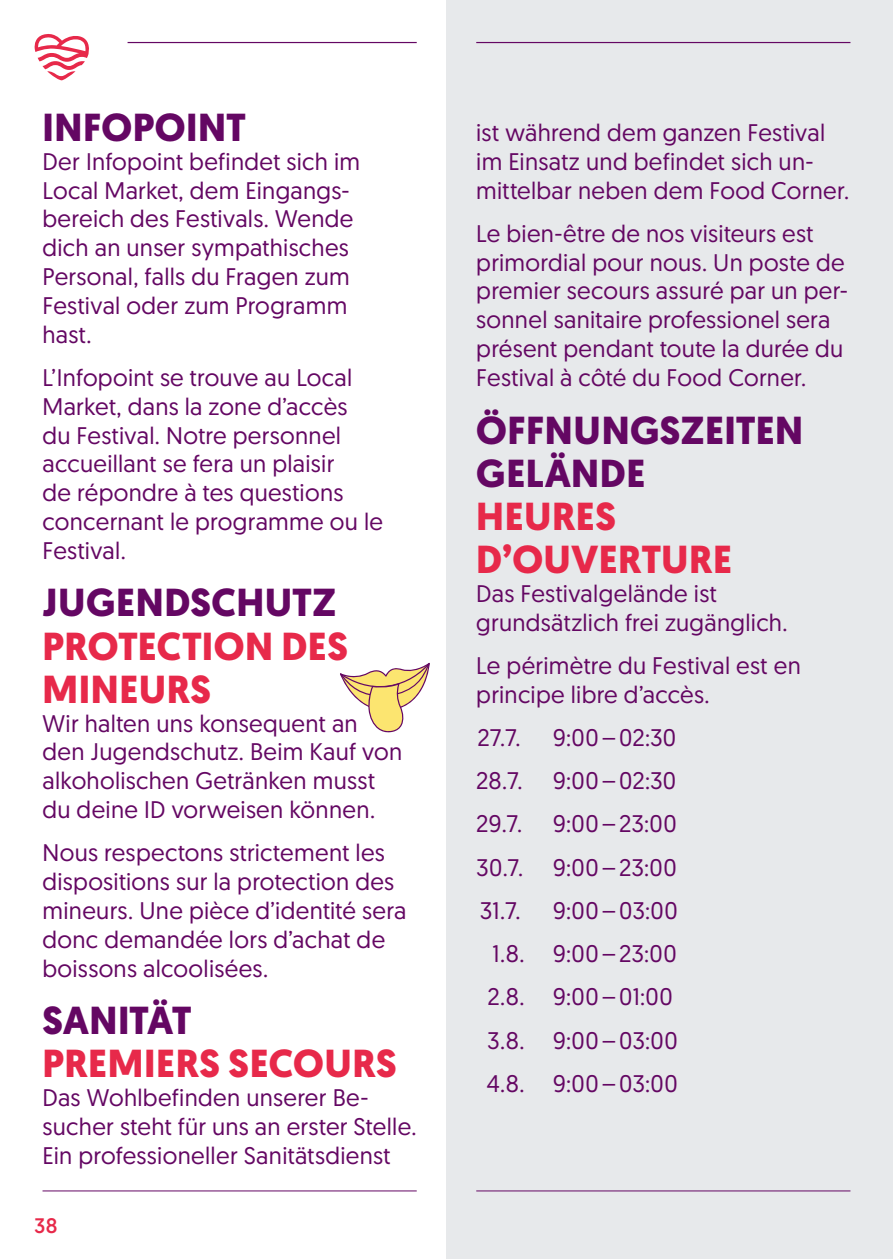
<style>
.page{position:relative;width:893px;height:1259px;background:#fff}
.page>*{position:absolute;margin:0;border:0;box-sizing:border-box;transform-origin:0 0}
.t1{font:700 39px/43.2px "Geomanist";letter-spacing:.01em;color:#e7294a}
.t2{font:700 39px/43.2px "Geomanist";letter-spacing:.015em;color:#640763}
.t3{font:700 39px "Geomanist";letter-spacing:-.005em;color:#640763}
.t4{font:24px/28.8px "Geomanist";letter-spacing:.015em;color:#640763}
.t5{font:21px "Geomanist";color:#e7294a}
</style>
<div class="page">
<div style="left:446px;top:0;width:447px;height:1259px;background:#e7e9eb"></div>
<hr style="left:476px;top:1190px;width:374px;height:1px;background:#640763">
<hr style="left:43px;top:1190px;width:374px;height:1px;background:#640763">
<hr style="left:476px;top:42px;width:374px;height:1px;background:#640763">
<hr style="left:128px;top:42px;width:289px;height:1px;background:#640763">
<svg style="left:340px;top:663px;width:90px;height:70px"></svg>
<svg style="left:34px;top:34px;width:55px;height:46px"></svg>
<h1 class="t2" style="left:43px;top:106px;width:205px">INFOPOINT</h1>
<p class="t4" style="left:43px;top:146px;width:319px">Der Infopoint befindet sich im<br>Local Market, dem Eingangs&shy;bereich des Festivals. Wende dich an unser sympathisches<br>Personal, falls du Fragen zum<br>Festival oder zum Programm hast.</p>
<p class="t4" style="left:43px;top:362px;width:342px">L’Infopoint se trouve au Local<br>Market, dans la zone d’accès<br>du Festival. Notre personnel accueillant se fera un plaisir<br>de répondre à tes questions concernant le programme ou le<br>Festival.</p>
<h1 class="t2" style="left:43px;top:581px;width:295px">JUGENDSCHUTZ</h1>
<h1 class="t1" style="left:43px;top:624px;width:307px">PROTECTION DES<br>MINEURS</h1>
<p class="t4" style="left:43px;top:708px;width:361px">Wir halten uns konsequent an den Jugendschutz. Beim Kauf von alkoholischen Getränken musst du deine ID vorweisen können.</p>
<p class="t4" style="left:43px;top:837px;width:366px">Nous respectons strictement les dispositions sur la protection des mineurs. Une pièce d’identité sera donc demandée lors d’achat de boissons alcoolisées.</p>
<h1 class="t3" style="left:43px;top:994px;width:151px">SANITÄT</h1>
<h1 class="t1" style="left:43px;top:1042px;width:356px">PREMIERS SECOURS</h1>
<p class="t4" style="left:43px;top:1082px;width:376px">Das Wohlbefinden unserer Be&shy;sucher steht für uns an erster Stelle.<br>Ein professioneller Sanitätsdienst</p>
<p class="t5" style="left:34px;top:1212px;width:25px">38</p>
<p class="t4" style="left:476px;top:117px;width:374px">ist während dem ganzen Festival im Einsatz und befindet sich un&shy;mittelbar neben dem Food Corner.</p>
<p class="t4" style="left:476px;top:218px;width:373px">Le bien-être de nos visiteurs est primordial pour nous. Un poste de premier secours assuré par un per&shy;sonnel sanitaire professionel sera présent pendant toute la durée du Festival à côté du Food Corner.</p>
<h1 class="t2" style="left:476px;top:408px;width:329px">ÖFFNUNGSZEITEN<br>GELÄNDE</h1>
<h1 class="t1" style="left:476px;top:495px;width:257px">HEURES<br>D’OUVERTURE</h1>
<p class="t4" style="left:476px;top:578px;width:313px">Das Festivalgelände ist grundsätzlich frei zugänglich.</p>
<p class="t4" style="left:476px;top:650px;width:326px">Le périmètre du Festival est en principe libre d’accès.</p>
<p class="t4" style="left:478px;top:722px;width:44px">27.7.</p>
<p class="t4" style="left:553px;top:722px;width:125px">9:00–02:30</p>
<p class="t4" style="left:476px;top:765px;width:48px">28.7.</p>
<p class="t4" style="left:553px;top:765px;width:125px">9:00–02:30</p>
<p class="t4" style="left:476px;top:809px;width:47px">29.7.</p>
<p class="t4" style="left:476px;top:801px;width:202px;line-height:43.2px;text-align:justify;text-indent:77px">9:00–23:00<br>30.7. 9:00–23:00<br>31.7.</p>
<p class="t4" style="left:486px;top:888px;width:193px;line-height:43.2px;text-indent:66px">9:00–03:00<br>1.8. 9:00–23:00<br>2.8. 9:00–01:00<br>3.8. 9:00–03:00<br>4.8. 9:00–03:00</p>
</div>
